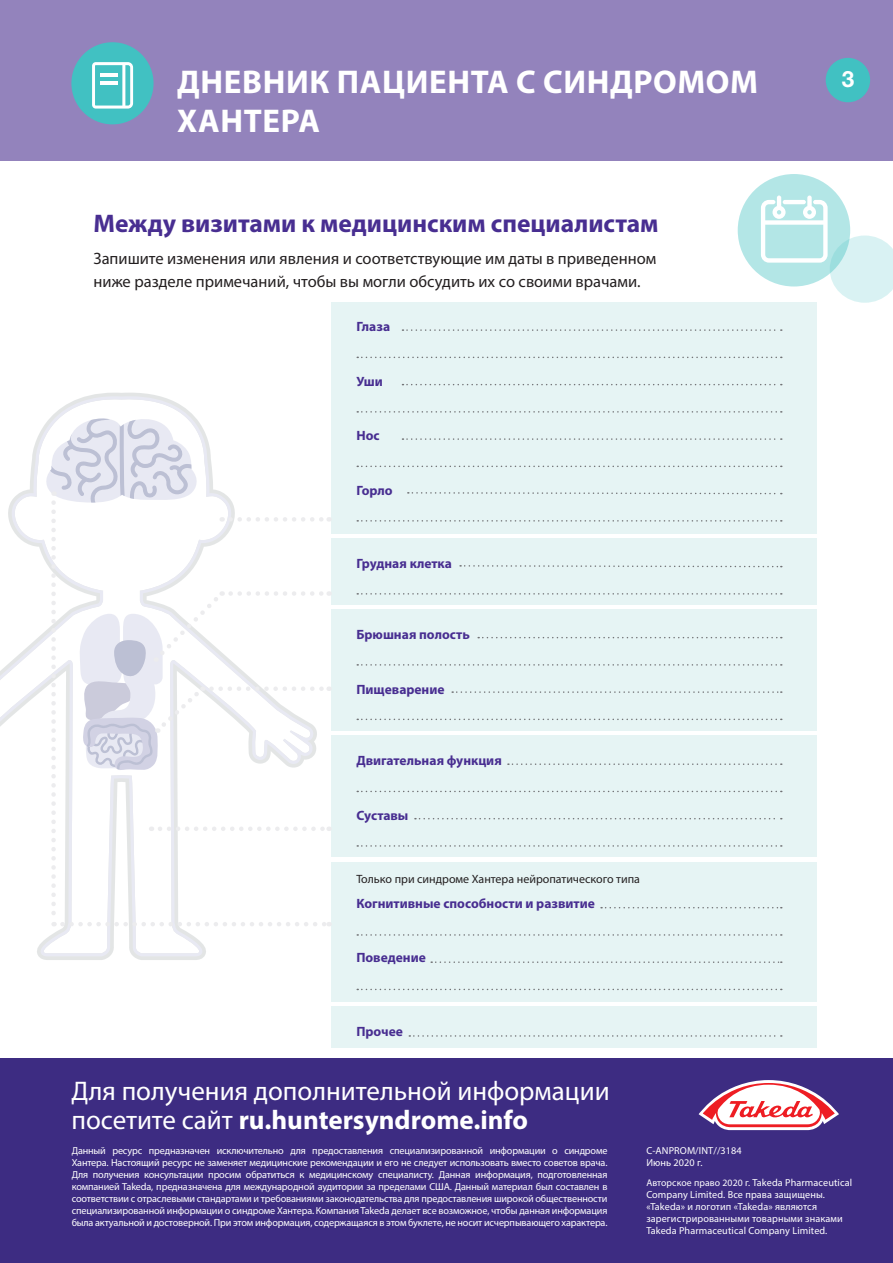
<style>
.page{position:relative;width:893px;height:1263px;background:#fff}
.page>*{position:absolute;margin:0;border:0;box-sizing:border-box;transform-origin:0 0}
.t1{font:700 33px/39.6px "Myriad Pro";letter-spacing:.02em;color:#fff}
.t2{font:27px/28.5px "Myriad Pro";color:#fff}
.heading{font:700 25.5px "Myriad Pro";color:#482e91}
.t3{font:700 22.5px "Helvetica Neue LT Pro";color:#fff}
.heading-2{font:16.5px/22.5px "Myriad Pro";color:#231f20}
.symptoms{font:700 13.5px "Myriad Pro";color:#482e91}
.heading-3{font:12px "Myriad Pro";color:#231f20}
.t4{font:10.2px/12px "Myriad Pro";letter-spacing:.01em;color:#fff}
.t5{font:9.75px "Myriad Pro";letter-spacing:.01em;color:#fff}
.s1{font-weight:700}
.s2{font-size:10.2px}
</style>
<div class="page">
<div style="left:331px;top:926px;width:485px;height:76px;background:#e6f4f4"></div>
<div style="left:738px;top:174px;width:112px;height:112px;background:#b3e6e6;border-radius:50%"></div>
<svg style="left:0;top:396px;width:206px;height:560px"></svg>
<div style="left:0;top:0;width:893px;height:160px;background:#9383bc"></div>
<div style="left:71px;top:42px;width:83px;height:82px;background:#41c1c2;border-radius:50%"></div>
<div style="left:826px;top:58px;width:44px;height:44px;background:#41c1c2;border-radius:50%"></div>
<svg style="left:92px;top:62px;width:41px;height:47px"></svg>
<hr style="left:100px;top:74px;width:18px;height:3px;background:#fff">
<hr style="left:100px;top:81px;width:18px;height:3px;background:#fff">
<div style="left:331px;top:302px;width:485px;height:109px;background:#e6f4f4"></div>
<svg style="left:402px;top:329px;width:380px;height:2px"></svg>
<svg style="left:357px;top:357px;width:425px;height:1px"></svg>
<svg style="left:357px;top:934px;width:425px;height:2px"></svg>
<svg style="left:357px;top:989px;width:425px;height:1px"></svg>
<div style="left:331px;top:1007px;width:485px;height:41px;background:#e6f4f4"></div>
<svg style="left:402px;top:384px;width:380px;height:1px"></svg>
<svg style="left:431px;top:961px;width:351px;height:2px"></svg>
<svg style="left:761px;top:195px;width:132px;height:108px"></svg>
<svg style="left:43px;top:411px;width:773px;height:515px"></svg>
<div style="left:0;top:1059px;width:893px;height:204px;background:#3d2c82"></div>
<svg style="left:699px;top:1080px;width:140px;height:50px"></svg>
<p class="t1" style="left:177px;top:61px;width:582px">ДНЕВНИК ПАЦИЕНТА С СИНДРОМОМ<br>ХАНТЕРА</p>
<p class="t3" style="left:842px;top:65px;width:14px">3</p>
<p class="heading" style="left:94px;top:207px;width:567px">Между визитами к медицинским специалистам</p>
<p class="heading-2" style="left:94px;top:247px;width:564px">Запишите изменения или явления и соответствующие им даты в приведенном ниже разделе примечаний, чтобы вы могли обсудить их со своими врачами.</p>
<p class="symptoms" style="left:356px;top:318px;width:35px">Глаза</p>
<p class="symptoms" style="left:356px;top:372px;width:28px">Уши</p>
<p class="symptoms" style="left:356px;top:427px;width:25px">Нос</p>
<p class="symptoms" style="left:356px;top:482px;width:38px">Горло</p>
<p class="symptoms" style="left:356px;top:554px;width:97px">Грудная клетка</p>
<p class="symptoms" style="left:356px;top:626px;width:115px">Брюшная полость</p>
<p class="symptoms" style="left:356px;top:680px;width:90px">Пищеварение</p>
<p class="symptoms" style="left:356px;top:752px;width:147px">Двигательная функция</p>
<p class="symptoms" style="left:356px;top:806px;width:54px">Суставы</p>
<p class="heading-3" style="left:356px;top:872px;width:285px">Только при синдроме Хантера нейропатического типа</p>
<p class="symptoms" style="left:356px;top:894px;width:240px">Когнитивные способности и развитие</p>
<p class="symptoms" style="left:356px;top:949px;width:71px">Поведение</p>
<p class="symptoms" style="left:356px;top:1023px;width:48px">Прочее</p>
<p class="t2" style="left:71px;top:1077px;width:540px">Для получения дополнительной информации посетите сайт <span class="s1">ru.huntersyndrome.info</span></p>
<p class="t4" style="left:72px;top:1144px;width:537px;text-align:justify">Данный ресурс предназначен исключительно для предоставления специализированной информации о синдроме Хантера. Настоящий ресурс не заменяет медицинские рекомендации и его не следует использовать вместо советов врача.<br>Для получения консультации просим обратиться к медицинскому специалисту. Данная информация, подготовленная компанией Takeda, предназначена для международной аудитории за пределами США. Данный материал был составлен в соответствии с отраслевыми стандартами и требованиями законодательства для предоставления широкой общественности специализированной информации о синдроме Хантера. Компания Takeda делает все возможное, чтобы данная информация была актуальной и достоверной. При этом информация, содержащаяся в этом буклете, не носит исчерпывающего характера.</p>
<p class="t4" style="left:646px;top:1144px;width:97px">C-ANPROM/INT//3184<br>Июнь 2020 г.</p>
<p class="t5" style="left:646px;top:1177px;width:207px">Авторское право 2020 г. <span class="s2">Takeda Pharmaceutical</span></p>
<p class="t4" style="left:646px;top:1188px;width:198px">Company Limited. Все права защищены. «Takeda» и логотип «Takeda» являются зарегистрированными товарными знаками Takeda Pharmaceutical Company Limited.</p>
</div>
